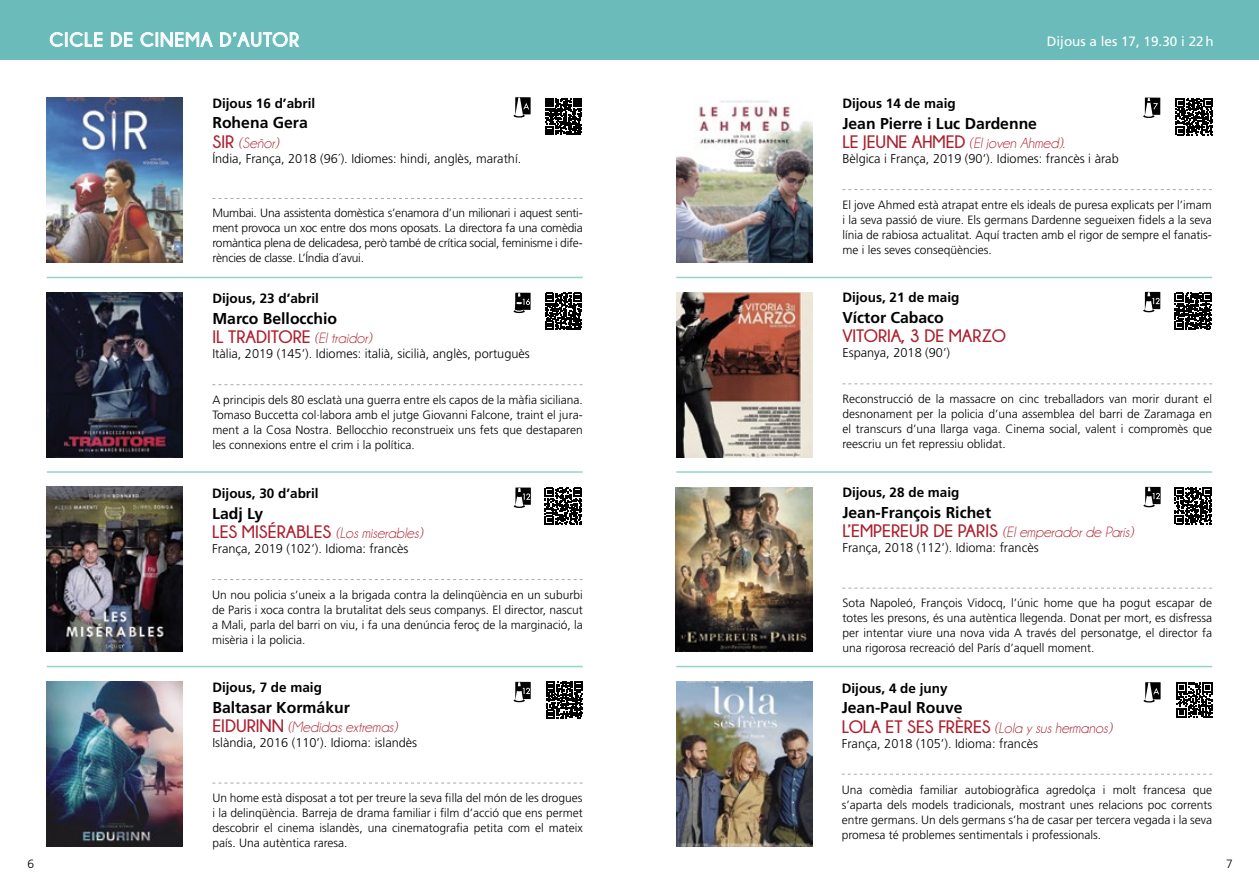
<style>
.page{position:relative;width:1259px;height:893px;background:#fff}
.page>*{position:absolute;margin:0;border:0;box-sizing:border-box;transform-origin:0 0}
.t1{font:700 19.5px "Champagne&Limousines";letter-spacing:.06em;color:#fff}
.t2{font:700 18px "Champagne&Limousines";color:#ad1f2d}
.t3{font:700 15.75px "Frutiger";color:#000}
.t4{font:italic 15px "Champagne&Limousines";color:#ad1f2d}
.t5{font:700 13.5px "Frutiger";color:#000}
.t6{font:13.5px "Frutiger";color:#fff}
.t7{font:300 12.75px "Frutiger";color:#000}
.t8{font:300 12px/15px "Frutiger";color:#000;text-align:justify}
.s1{font-weight:700;font-style:normal;font-size:18px}
.s2{font-weight:400;font-style:italic;font-size:15px}
</style>
<div class="page">
<div style="left:0;top:0;width:1259px;height:60px;background:#6abbba"></div>
<svg style="left:50px;top:32px;width:53px;height:15px"></svg>
<svg style="left:111px;top:32px;width:22px;height:15px"></svg>
<svg style="left:140px;top:32px;width:73px;height:15px"></svg>
<svg style="left:220px;top:32px;width:79px;height:15px"></svg>
<hr style="left:47px;top:277px;width:536px;height:1px;background:#94d4ca">
<hr style="left:676px;top:277px;width:536px;height:1px;background:#94d4ca">
<hr style="left:47px;top:471px;width:536px;height:2px;background:#94d4ca">
<hr style="left:676px;top:471px;width:536px;height:2px;background:#94d4ca">
<hr style="left:47px;top:666px;width:536px;height:1px;background:#94d4ca">
<hr style="left:676px;top:666px;width:536px;height:1px;background:#94d4ca">
<img style="left:47px;top:487px;width:136px;height:165px">
<img style="left:47px;top:681px;width:136px;height:165px">
<svg style="left:212px;top:579px;width:371px;height:1px"></svg>
<svg style="left:212px;top:783px;width:371px;height:1px"></svg>
<svg style="left:514px;top:488px;width:17px;height:20px"></svg>
<svg style="left:513px;top:682px;width:18px;height:20px"></svg>
<img style="left:676px;top:100px;width:136px;height:163px">
<img style="left:676px;top:293px;width:136px;height:164px">
<img style="left:676px;top:488px;width:136px;height:164px">
<svg style="left:842px;top:189px;width:370px;height:1px"></svg>
<svg style="left:842px;top:383px;width:370px;height:1px"></svg>
<svg style="left:842px;top:588px;width:370px;height:1px"></svg>
<svg style="left:1143px;top:292px;width:17px;height:20px"></svg>
<svg style="left:1143px;top:487px;width:17px;height:20px"></svg>
<svg style="left:1143px;top:98px;width:17px;height:20px"></svg>
<img style="left:676px;top:682px;width:136px;height:164px">
<svg style="left:841px;top:774px;width:371px;height:1px"></svg>
<svg style="left:1143px;top:682px;width:17px;height:20px"></svg>
<img style="left:47px;top:98px;width:136px;height:165px">
<svg style="left:513px;top:97px;width:17px;height:21px"></svg>
<svg style="left:212px;top:198px;width:371px;height:1px"></svg>
<svg style="left:545px;top:98px;width:37px;height:37px"></svg>
<img style="left:47px;top:292px;width:136px;height:165px">
<svg style="left:212px;top:384px;width:371px;height:1px"></svg>
<svg style="left:513px;top:292px;width:17px;height:21px"></svg>
<svg style="left:545px;top:293px;width:37px;height:37px"></svg>
<svg style="left:545px;top:488px;width:37px;height:37px"></svg>
<svg style="left:546px;top:681px;width:37px;height:37px"></svg>
<svg style="left:1175px;top:98px;width:37px;height:37px"></svg>
<svg style="left:1174px;top:293px;width:37px;height:37px"></svg>
<svg style="left:1174px;top:487px;width:37px;height:37px"></svg>
<svg style="left:1176px;top:682px;width:36px;height:36px"></svg>
<h1 class="t1" style="left:50px;top:29px;width:251px">CICLE DE CINEMA D’AUTOR</h1>
<p class="t6" style="left:1046px;top:34px;width:168px">Dijous a les 17, 19.30 i 22h</p>
<p class="t5" style="left:212px;top:95px;width:104px">Dijous 16 d’abril</p>
<h3 class="t3" style="left:212px;top:113px;width:97px">Rohena Gera</h3>
<p class="t4" style="left:212px;top:135px;width:68px"><span class="s1">SIR</span> (Señor)</p>
<p class="t7" style="left:212px;top:151px;width:310px">Índia, França, 2018 (96´). Idiomes: hindi, anglès, marathí.</p>
<p class="t8" style="left:212px;top:206px;width:372px">Mumbai. Una assistenta domèstica s’enamora d’un milionari i aquest senti&shy;ment provoca un xoc entre dos mons oposats. La directora fa una comèdia romàntica plena de delicadesa, però també de crítica social, feminisme i dife&shy;rències de classe. L’Índia d´avui.</p>
<p class="t5" style="left:212px;top:291px;width:108px">Dijous, 23 d’abril</p>
<h3 class="t3" style="left:212px;top:309px;width:126px">Marco Bellocchio</h3>
<h2 class="t2" style="left:212px;top:327px;width:161px">IL TRADITORE <span class="s2">(El traidor)</span></h2>
<p class="t7" style="left:212px;top:347px;width:319px">Itàlia, 2019 (145’). Idiomes: italià, sicilià, anglès, portuguès</p>
<p class="t8" style="left:212px;top:393px;width:372px">A principis dels 80 esclatà una guerra entre els capos de la màfia siciliana.<br>Tomaso Buccetta col·labora amb el jutge Giovanni Falcone, traint el jura&shy;ment a la Cosa Nostra. Bellocchio reconstrueix uns fets que destaparen les connexions entre el crim i la política.</p>
<p class="t5" style="left:212px;top:485px;width:108px">Dijous, 30 d’abril</p>
<h3 class="t3" style="left:212px;top:504px;width:53px">Ladj Ly</h3>
<p class="t4" style="left:212px;top:525px;width:212px"><span class="s1">LES MISÉRABLES</span> (Los miserables)</p>
<p class="t7" style="left:212px;top:541px;width:198px">França, 2019 (102’). Idioma: francès</p>
<p class="t8" style="left:212px;top:587px;width:372px">Un nou policia s’uneix a la brigada contra la delinqüència en un suburbi de Paris i xoca contra la brutalitat dels seus companys. El director, nascut a Mali, parla del barri on viu, i fa una denúncia feroç de la marginació, la misèria i la policia.</p>
<p class="t5" style="left:212px;top:680px;width:111px">Dijous, 7 de maig</p>
<h3 class="t3" style="left:212px;top:698px;width:139px">Baltasar Kormákur</h3>
<p class="t4" style="left:212px;top:720px;width:187px"><span class="s1">EIDURINN</span> (Medidas extremas)</p>
<p class="t7" style="left:212px;top:736px;width:206px">Islàndia, 2016 (110’). Idioma: islandès</p>
<p class="t8" style="left:212px;top:790px;width:372px">Un home està disposat a tot per treure la seva filla del món de les drogues i la delinqüència. Barreja de drama familiar i film d’acció que ens permet descobrir el cinema islandès, una cinematografia petita com el mateix país. Una autèntica raresa.</p>
<p class="t5" style="left:842px;top:95px;width:115px">Dijous 14 de maig</p>
<h3 class="t3" style="left:842px;top:114px;width:196px">Jean Pierre i Luc Dardenne</h3>
<p class="t4" style="left:842px;top:136px;width:224px"><span class="s1">LE JEUNE AHMED</span> (El joven Ahmed).</p>
<p class="t7" style="left:842px;top:152px;width:278px">Bèlgica i França, 2019 (90’). Idiomes: francès i àrab</p>
<p class="t8" style="left:842px;top:197px;width:371px">El jove Ahmed està atrapat entre els ideals de puresa explicats per l’imam i la seva passió de viure. Els germans Dardenne segueixen fidels a la seva línia de rabiosa actualitat. Aquí tracten amb el rigor de sempre el fanatis&shy;me i les seves conseqüències.</p>
<p class="t5" style="left:842px;top:290px;width:119px">Dijous, 21 de maig</p>
<h3 class="t3" style="left:842px;top:308px;width:103px">Víctor Cabaco</h3>
<h2 class="t2" style="left:842px;top:326px;width:165px">VITORIA, 3 DE MARZO</h2>
<p class="t7" style="left:842px;top:346px;width:109px">Espanya, 2018 (90’)</p>
<p class="t8" style="left:842px;top:391px;width:371px">Reconstrucció de la massacre on cinc treballadors van morir durant el desnonament per la policia d’una assemblea del barri de Zaramaga en el transcurs d’una llarga vaga. Cinema social, valent i compromès que reescriu un fet repressiu oblidat.</p>
<p class="t5" style="left:842px;top:485px;width:119px">Dijous, 28 de maig</p>
<h3 class="t3" style="left:842px;top:503px;width:150px">Jean-François Richet</h3>
<p class="t4" style="left:842px;top:525px;width:293px"><span class="s1">L’EMPEREUR DE PARIS</span> (El emperador de París)</p>
<p class="t7" style="left:842px;top:541px;width:198px">França, 2018 (112’). Idioma: francès</p>
<p class="t8" style="left:842px;top:595px;width:371px">Sota Napoleó, François Vidocq, l’únic home que ha pogut escapar de totes les presons, és una autèntica llegenda. Donat per mort, es disfressa per intentar viure una nova vida A través del personatge, el director fa una rigorosa recreació del París d’aquell moment.</p>
<p class="t5" style="left:841px;top:680px;width:107px">Dijous, 4 de juny</p>
<h3 class="t3" style="left:841px;top:699px;width:122px">Jean-Paul Rouve</h3>
<p class="t4" style="left:841px;top:720px;width:272px"><span class="s1">LOLA ET SES FRÈRES</span> (Lola y sus hermanos)</p>
<p class="t7" style="left:841px;top:736px;width:198px">França, 2018 (105’). Idioma: francès</p>
<p class="t8" style="left:841px;top:782px;width:372px">Una comèdia familiar autobiogràfica agredolça i molt francesa que s’aparta dels models tradicionals, mostrant unes relacions poc corrents entre germans. Un dels germans s’ha de casar per tercera vegada i la seva promesa té problemes sentimentals i professionals.</p>
<p class="t8" style="left:27px;top:857px;width:8px">6</p>
<p class="t8" style="left:1226px;top:857px;width:8px">7</p>
</div>
